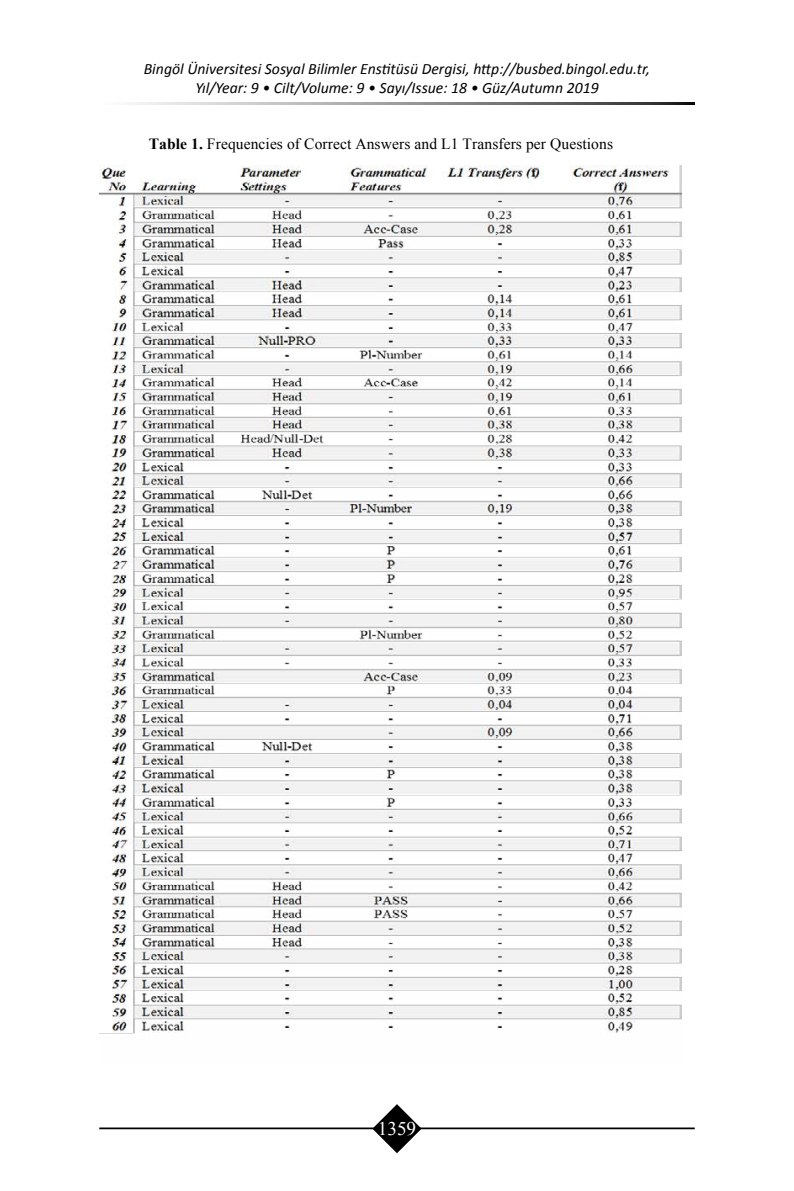
<style>
.page{position:relative;width:794px;height:1191px;background:#fff}
.page>*{position:absolute;margin:0;border:0;box-sizing:border-box;transform-origin:0 0}
.t1{font:19.25px "Times New Roman";color:#fff}
.t2{font:italic 15.75px/18.9px "Calibri";color:#000;text-align:center}
.t3{font:15.58px "Times New Roman";letter-spacing:.005em;color:#000}
.s1{font-weight:700}
</style>
<div class="page">
<img style="left:131px;top:102px;width:563px;height:2px">
<hr style="left:99px;top:1127px;width:595px;height:2px;background:#000">
<svg style="left:372px;top:1104px;width:49px;height:49px"></svg>
<img style="left:99px;top:165px;width:582px;height:869px">
<p class="t2" style="left:144px;top:58px;width:508px">Bingöl Üniversitesi Sosyal Bilimler Enstitüsü Dergisi, http://busbed.bingol.edu.tr,<br>Yıl/Year: 9 • Cilt/Volume: 9 • Sayı/Issue: 18 • Güz/Autumn 2019</p>
<p class="t3" style="left:149px;top:133px;width:466px"><span class="s1">Table 1.</span> Frequencies of Correct Answers and L1 Transfers per Questions</p>
<p class="t1" style="left:378px;top:1116px;width:40px">1359</p>
</div>
